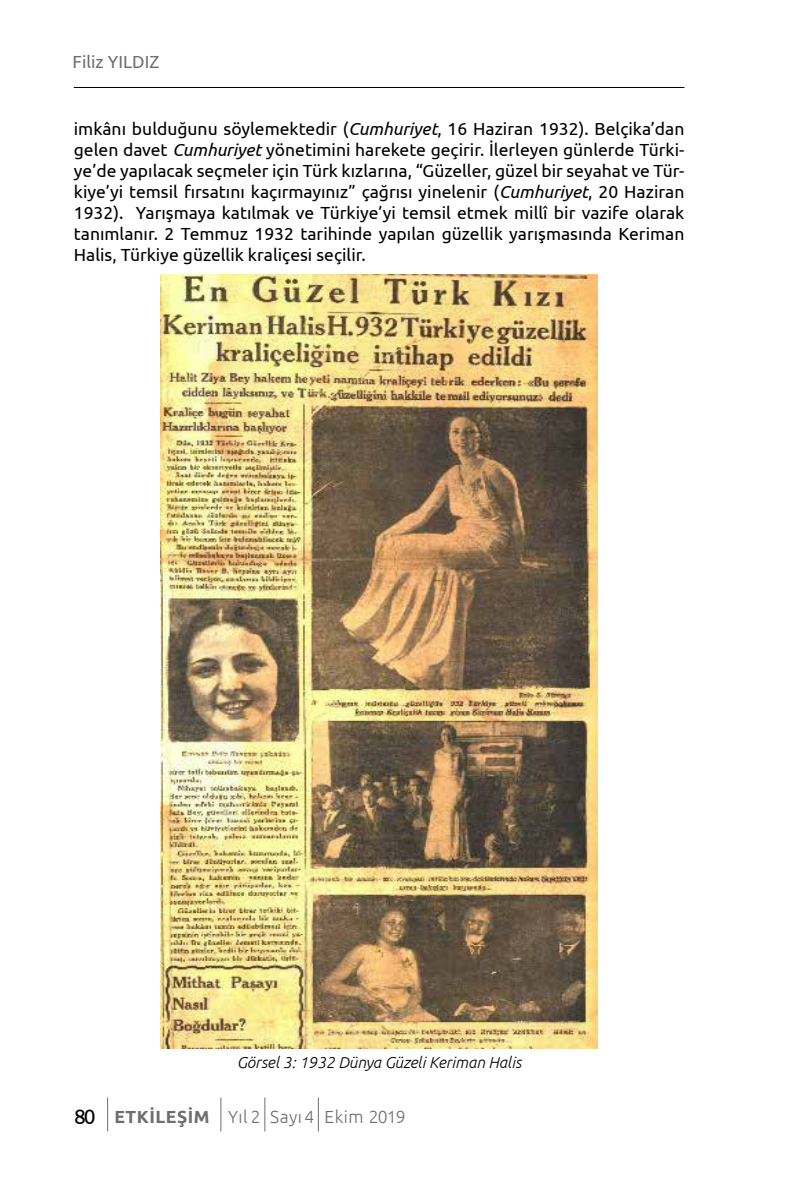
<style>
.page{position:relative;width:793px;height:1190px;background:#fff}
.page>*{position:absolute;margin:0;border:0;box-sizing:border-box;transform-origin:0 0}
.t1{font:17.5px/21px "Ubuntu";color:#000;text-align:justify}
.t2{font:300 17.5px "Ubuntu";letter-spacing:.03em;color:#6d6e71}
.t3{font:17.5px "Ubuntu";color:#6d6e71}
.t4{font:italic 300 15.75px "Ubuntu";color:#000}
.s1{font-style:italic}
.s2{font-weight:400;font-size:21px;color:#000}
.s3{font-weight:700}
</style>
<div class="page">
<hr style="left:74px;top:87px;width:610px;height:1px;background:#000">
<hr style="left:107px;top:1097px;width:1px;height:34px;background:#6d6e71">
<hr style="left:220px;top:1097px;width:1px;height:34px;background:#6d6e71">
<hr style="left:264px;top:1097px;width:1px;height:34px;background:#6d6e71">
<hr style="left:318px;top:1097px;width:1px;height:34px;background:#6d6e71">
<img style="left:160px;top:274px;width:438px;height:774px">
<p class="t3" style="left:73px;top:51px;width:88px">Filiz YILDIZ</p>
<p class="t1" style="left:74px;top:117px;width:612px">imkânı bulduğunu söylemektedir (<span class="s1">Cumhuriyet</span>, 16 Haziran 1932). Belçika’dan gelen davet <span class="s1">Cumhuriyet</span> yönetimini harekete geçirir. İlerleyen günlerde Türki&shy;ye’de yapılacak seçmeler için Türk kızlarına, “Güzeller, güzel bir seyahat ve Tür&shy;kiye’yi temsil fırsatını kaçırmayınız” çağrısı yinelenir (<span class="s1">Cumhuriyet</span>, 20 Haziran 1932). Yarışmaya katılmak ve Türkiye’yi temsil etmek millî bir vazife olarak tanımlanır. 2 Temmuz 1932 tarihinde yapılan güzellik yarışmasında Keriman Halis, Türkiye güzellik kraliçesi seçilir.</p>
<p class="t4" style="left:237px;top:1052px;width:286px">Görsel 3: 1932 Dünya Güzeli Keriman Halis</p>
<p class="t2" style="left:74px;top:1105px;width:333px"><span class="s2">80</span> <span class="s3">ETKİLEŞİM</span> Yıl 2 Sayı4 Ekim 2019</p>
</div>
